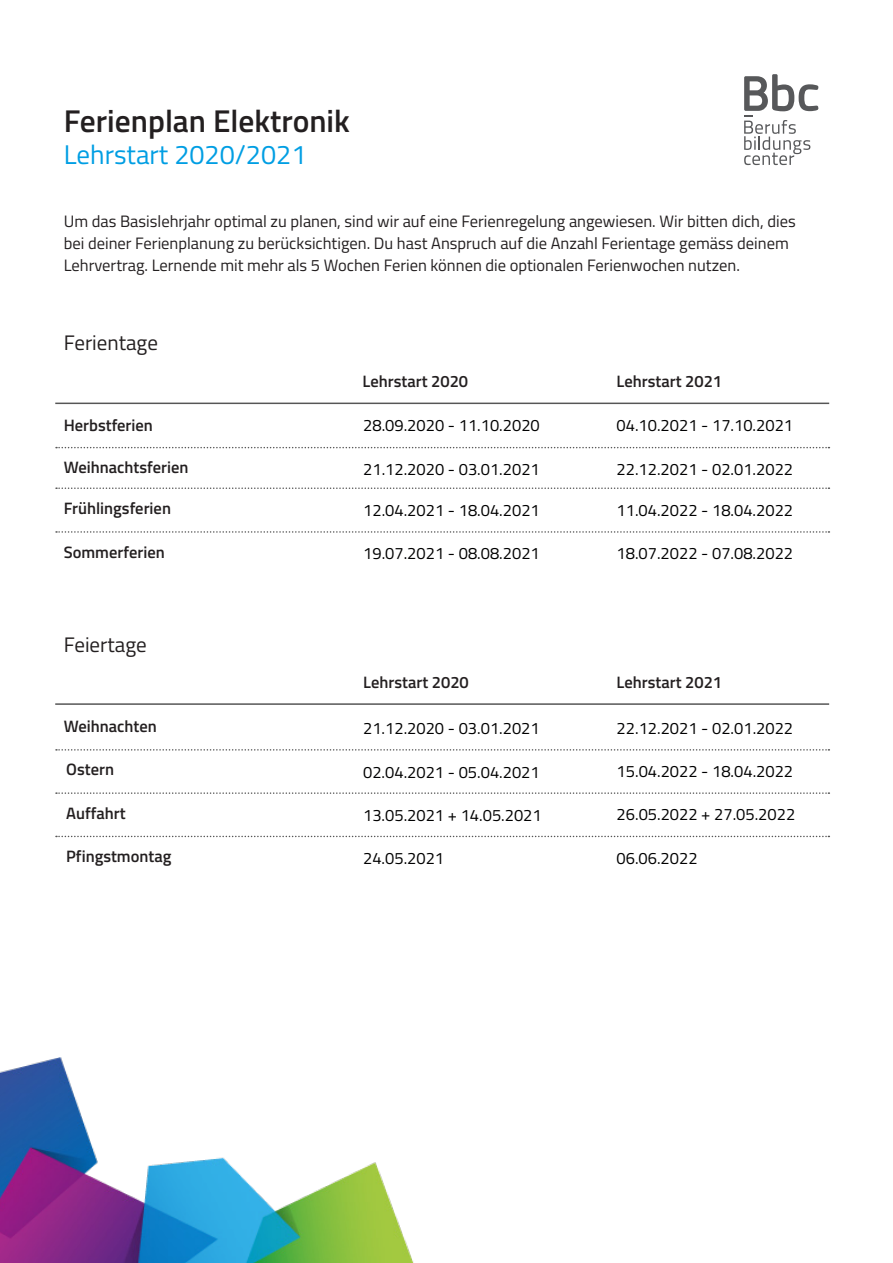
<style>
.page{position:relative;width:893px;height:1263px;background:#fff}
.page>*{position:absolute;margin:0;border:0;box-sizing:border-box;transform-origin:0 0}
.t1{font:600 31.5px "Titillium";color:#231f20}
.t2{font:27px "Titillium";color:#009ee3}
.t3{font:21px "Titillium";color:#231f20}
.t4{font:16.5px "Titillium";color:#000001}
.t5{font:16.5px/21.8px "Titillium";color:#231f20}
.t6{font:600 16.5px "Titillium";color:#231f20}
</style>
<div class="page">
<img style="left:0;top:1057px;width:414px;height:206px">
<svg style="left:744px;top:74px;width:75px;height:91px"></svg>
<hr style="left:55px;top:403px;width:774px;height:1px;background:#565656">
<svg style="left:56px;top:447px;width:773px;height:1px"></svg>
<svg style="left:56px;top:487px;width:773px;height:2px"></svg>
<svg style="left:56px;top:531px;width:773px;height:2px"></svg>
<hr style="left:55px;top:703px;width:774px;height:2px;background:#565656">
<svg style="left:56px;top:749px;width:773px;height:2px"></svg>
<svg style="left:56px;top:792px;width:773px;height:2px"></svg>
<svg style="left:56px;top:836px;width:773px;height:1px"></svg>
<p class="t1" style="left:64px;top:97px;width:288px">Ferienplan Elektronik</p>
<p class="t2" style="left:64px;top:135px;width:244px">Lehrstart 2020/2021</p>
<p class="t5" style="left:64px;top:210px;width:733px">Um das Basislehrjahr optimal zu planen, sind wir auf eine Ferienregelung angewiesen. Wir bitten dich, dies bei deiner Ferienplanung zu berücksichtigen. Du hast Anspruch auf die Anzahl Ferientage gemäss deinem<br>Lehrvertrag. Lernende mit mehr als 5 Wochen Ferien können die optionalen Ferienwochen nutzen.</p>
<p class="t3" style="left:64px;top:328px;width:96px">Ferientage</p>
<p class="t6" style="left:64px;top:413px;width:91px">Herbstferien</p>
<p class="t6" style="left:64px;top:455px;width:126px">Weihnachtsferien</p>
<p class="t6" style="left:64px;top:496px;width:109px">Frühlingsferien</p>
<p class="t6" style="left:64px;top:539px;width:103px">Sommerferien</p>
<p class="t3" style="left:64px;top:629px;width:85px">Feiertage</p>
<p class="t6" style="left:362px;top:369px;width:107px">Lehrstart 2020</p>
<p class="t6" style="left:617px;top:368px;width:107px">Lehrstart 2021</p>
<p class="t4" style="left:363px;top:413px;width:178px">28.09.2020 - 11.10.2020</p>
<p class="t4" style="left:617px;top:413px;width:178px">04.10.2021 - 17.10.2021</p>
<p class="t4" style="left:363px;top:457px;width:178px">21.12.2020 - 03.01.2021</p>
<p class="t4" style="left:617px;top:457px;width:178px">22.12.2021 - 02.01.2022</p>
<p class="t4" style="left:363px;top:498px;width:178px">12.04.2021 - 18.04.2021</p>
<p class="t4" style="left:617px;top:498px;width:178px">11.04.2022 - 18.04.2022</p>
<p class="t4" style="left:363px;top:541px;width:178px">19.07.2021 - 08.08.2021</p>
<p class="t4" style="left:617px;top:541px;width:178px">18.07.2022 - 07.08.2022</p>
<p class="t6" style="left:363px;top:670px;width:107px">Lehrstart 2020</p>
<p class="t6" style="left:616px;top:670px;width:107px">Lehrstart 2021</p>
<p class="t6" style="left:64px;top:714px;width:95px">Weihnachten</p>
<p class="t4" style="left:363px;top:716px;width:178px">21.12.2020 - 03.01.2021</p>
<p class="t4" style="left:617px;top:716px;width:178px">22.12.2021 - 02.01.2022</p>
<p class="t6" style="left:66px;top:757px;width:49px">Ostern</p>
<p class="t4" style="left:363px;top:760px;width:178px">02.04.2021 - 05.04.2021</p>
<p class="t4" style="left:617px;top:759px;width:178px">15.04.2022 - 18.04.2022</p>
<p class="t6" style="left:66px;top:800px;width:61px">Auffahrt</p>
<p class="t4" style="left:363px;top:803px;width:180px">13.05.2021 + 14.05.2021</p>
<p class="t4" style="left:617px;top:802px;width:180px">26.05.2022 + 27.05.2022</p>
<p class="t6" style="left:66px;top:844px;width:107px">Pfingstmontag</p>
<p class="t4" style="left:363px;top:846px;width:83px">24.05.2021</p>
<p class="t4" style="left:616px;top:846px;width:83px">06.06.2022</p>
</div>
